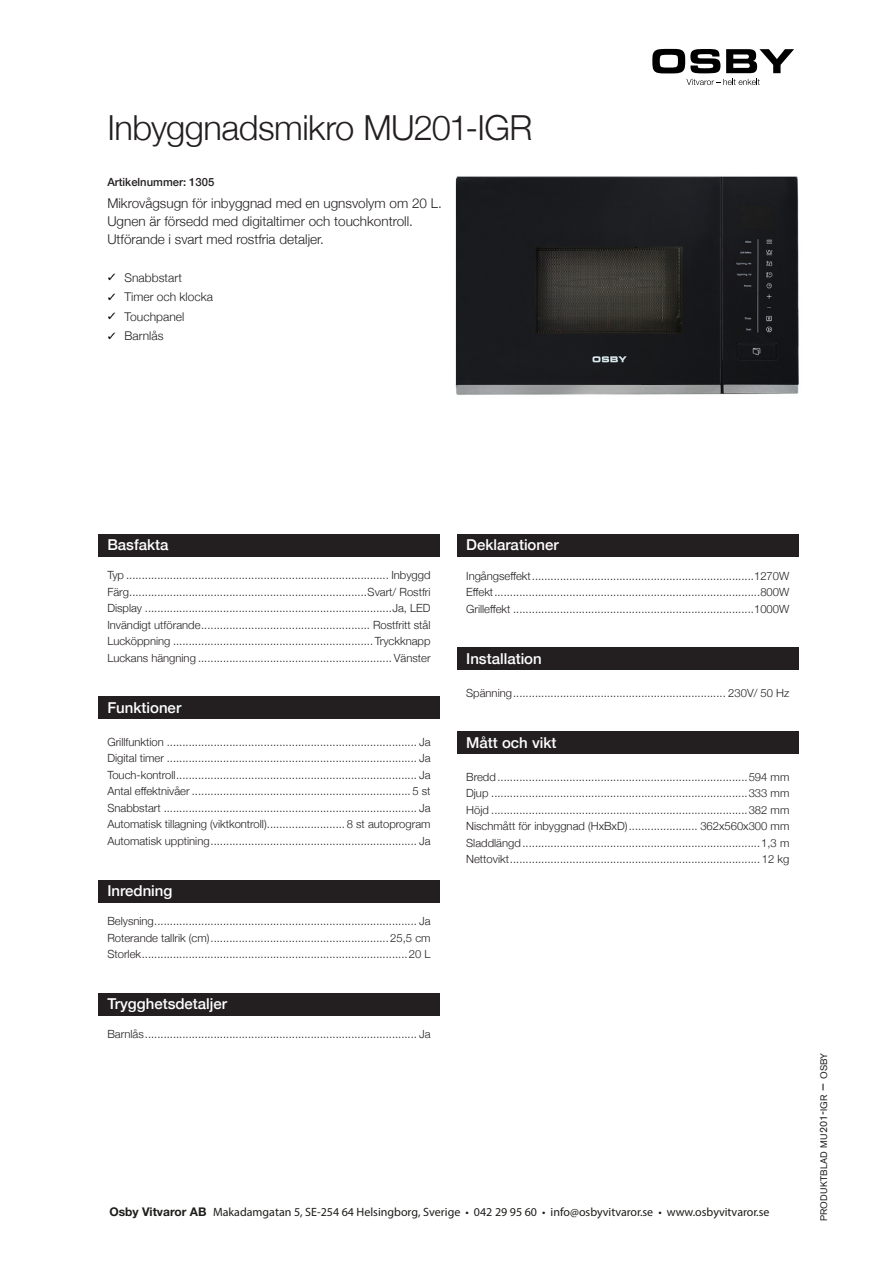
<style>
.page{position:relative;width:893px;height:1263px;background:#fff}
.page>*{position:absolute;margin:0;border:0;box-sizing:border-box;transform-origin:0 0}
.t1{font:300 34.5px "Helvetica Neue";letter-spacing:-.015em;color:#231f20}
.Mellanrubrik{font:500 15px "Helvetica Neue";color:#fff}
.tabelltext{font:500 15px "Helvetica Neue";color:#fff}
.tabelltext-2{font:300 13.5px/18px "Helvetica Neue";color:#231f20}
.t2{font:300 12px "Helvetica Neue LT Std";color:#1d1d1b}
.t3{font:300 12px "Helvetica Neue";letter-spacing:.005em;color:#231f20}
.tabelltext-3{font:300 11.25px "Helvetica Neue";color:#231f20}
.Art_nr{font:500 11.25px "Helvetica Neue";color:#231f20}
.t4{font:9.45px "Akzidenz Grotesk BE";letter-spacing:.02em;color:#231f20}
.s1{font-weight:700}
.s2{font-size:10.5px}
.s3{font-size:13.5px}
</style>
<div class="page">
<svg style="left:652px;top:49px;width:68px;height:24px"></svg>
<svg style="left:726px;top:49px;width:68px;height:24px"></svg>
<svg style="left:686px;top:79px;width:74px;height:6px"></svg>
<div style="left:458px;top:534px;width:341px;height:23px;background:#231f20"></div>
<div style="left:458px;top:647px;width:341px;height:22px;background:#231f20"></div>
<div style="left:458px;top:730px;width:341px;height:23px;background:#231f20"></div>
<div style="left:99px;top:534px;width:341px;height:23px;background:#231f20"></div>
<div style="left:99px;top:696px;width:341px;height:23px;background:#231f20"></div>
<div style="left:99px;top:880px;width:341px;height:22px;background:#231f20"></div>
<div style="left:99px;top:993px;width:341px;height:22px;background:#231f20"></div>
<svg style="left:108px;top:274px;width:7px;height:7px"></svg>
<svg style="left:108px;top:293px;width:7px;height:7px"></svg>
<svg style="left:108px;top:313px;width:7px;height:7px"></svg>
<svg style="left:108px;top:332px;width:7px;height:7px"></svg>
<img style="left:455px;top:176px;width:344px;height:219px">
<p class="t1" style="left:107px;top:100px;width:427px">Inbyggnadsmikro MU201-IGR</p>
<p class="Art_nr" style="left:107px;top:173px;width:108px">Artikelnummer: 1305</p>
<p class="tabelltext-2" style="left:107px;top:193px;width:336px">Mikrovågsugn för inbyggnad med en ugnsvolym om 20 L.<br>Ugnen är försedd med digitaltimer och touchkontroll.<br>Utförande i svart med rostfria detaljer.</p>
<p class="t3" style="left:124px;top:268px;width:59px">Snabbstart</p>
<p class="t3" style="left:124px;top:287px;width:90px">Timer och klocka</p>
<p class="t3" style="left:124px;top:307px;width:62px">Touchpanel</p>
<p class="t3" style="left:124px;top:326px;width:41px">Barnlås</p>
<p class="Mellanrubrik" style="left:107px;top:532px;width:63px">Basfakta</p>
<p class="tabelltext-3" style="left:107px;top:566px;width:325px">Typ .................................................................................... Inbyggd</p>
<p class="tabelltext-3" style="left:107px;top:583px;width:325px">Färg............................................................................Svart/ Rostfri</p>
<p class="tabelltext-3" style="left:107px;top:599px;width:325px">Display ...............................................................................Ja, LED</p>
<p class="tabelltext-3" style="left:107px;top:616px;width:325px">Invändigt utförande...................................................... Rostfritt stål</p>
<p class="tabelltext-3" style="left:107px;top:632px;width:325px">Lucköppning ................................................................Tryckknapp</p>
<p class="tabelltext-3" style="left:107px;top:649px;width:325px">Luckans hängning .............................................................. Vänster</p>
<p class="tabelltext" style="left:107px;top:695px;width:75px">Funktioner</p>
<p class="tabelltext-3" style="left:107px;top:733px;width:325px">Grillfunktion ................................................................................ Ja</p>
<p class="tabelltext-3" style="left:107px;top:749px;width:325px">Digital timer ................................................................................ Ja</p>
<p class="tabelltext-3" style="left:107px;top:766px;width:325px">Touch-kontroll............................................................................. Ja</p>
<p class="tabelltext-3" style="left:107px;top:782px;width:325px">Antal effektnivåer ...................................................................... 5 st</p>
<p class="tabelltext-3" style="left:107px;top:799px;width:325px">Snabbstart ................................................................................. Ja</p>
<p class="tabelltext-3" style="left:107px;top:815px;width:325px">Automatisk tillagning (viktkontroll)......................... 8 st autoprogram</p>
<p class="tabelltext-3" style="left:107px;top:832px;width:325px">Automatisk upptining.................................................................. Ja</p>
<p class="Mellanrubrik" style="left:107px;top:878px;width:67px">Inredning</p>
<p class="tabelltext-3" style="left:107px;top:912px;width:325px">Belysning.................................................................................... Ja</p>
<p class="tabelltext-3" style="left:107px;top:928px;width:325px">Roterande tallrik (cm).........................................................25,5 cm</p>
<p class="tabelltext-3" style="left:107px;top:945px;width:325px">Storlek.....................................................................................20 L</p>
<p class="Mellanrubrik" style="left:107px;top:991px;width:121px">Trygghetsdetaljer</p>
<p class="tabelltext-3" style="left:107px;top:1025px;width:325px">Barnlås....................................................................................... Ja</p>
<p class="Mellanrubrik" style="left:466px;top:533px;width:94px">Deklarationer</p>
<p class="tabelltext-3" style="left:466px;top:566px;width:325px">Ingångseffekt.......................................................................1270W</p>
<p class="tabelltext-3" style="left:466px;top:583px;width:325px">Effekt.....................................................................................800W</p>
<p class="tabelltext-3" style="left:466px;top:599px;width:325px">Grilleffekt .............................................................................1000W</p>
<p class="tabelltext" style="left:466px;top:646px;width:77px">Installation</p>
<p class="tabelltext-3" style="left:466px;top:683px;width:325px">Spänning.................................................................... 230V/ 50 Hz</p>
<p class="tabelltext" style="left:466px;top:730px;width:92px">Mått och vikt</p>
<p class="tabelltext-3" style="left:466px;top:767px;width:325px">Bredd ................................................................................594 mm</p>
<p class="tabelltext-3" style="left:466px;top:784px;width:325px">Djup ..................................................................................333 mm</p>
<p class="tabelltext-3" style="left:466px;top:800px;width:325px">Höjd ..................................................................................382 mm</p>
<p class="tabelltext-3" style="left:466px;top:817px;width:325px">Nischmått för inbyggnad (HxBxD)...................... 362x560x300 mm</p>
<p class="tabelltext-3" style="left:466px;top:833px;width:325px">Sladdlängd ............................................................................1,3 m</p>
<p class="tabelltext-3" style="left:466px;top:850px;width:325px">Nettovikt................................................................................ 12 kg</p>
<p class="t2" style="left:109px;top:1205px;width:662px"><span class="s1">Osby Vitvaror AB</span> Makadamgatan 5, SE-254 64 Helsingborg, Sverige • 042 29 95 60 • info@osbyvitvaror.se • www.osbyvitvaror.se</p>
<p class="t4" style="left:818px;top:1221px;width:170px;rotate:-90deg">produktblad mu<span class="s2">201</span><span class="s3">-</span>igr <span class="s3">–</span> osby</p>
</div>
